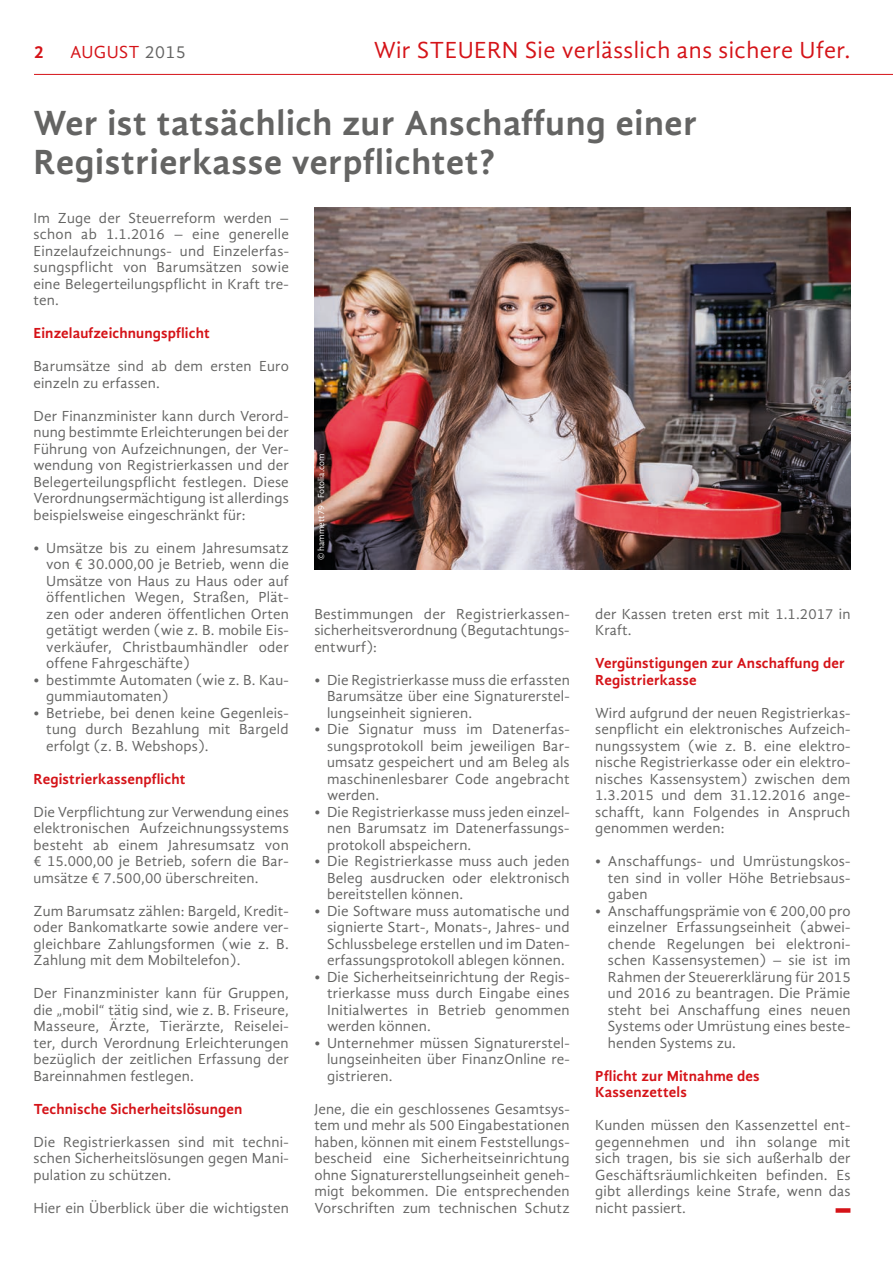
<style>
.page{position:relative;width:893px;height:1263px;background:#fff}
.page>*{position:absolute;margin:0;border:0;box-sizing:border-box;transform-origin:0 0}
.t1{font:700 36px/39px "Gandhi Sans";letter-spacing:.02em;color:#646463}
.t2{font:24px "Gandhi Sans";letter-spacing:.02em;color:#d51318}
.t3{font:18px "Gandhi Sans";letter-spacing:.025em;color:#d51318}
.t4{font:700 18px "Gandhi Sans";color:#d51318}
.t5{font:15px/16.5px "Gandhi Sans";letter-spacing:.01em;color:#646463;text-align:justify}
.t6{font:700 15px/16.5px "Gandhi Sans";letter-spacing:.01em;color:#d51318}
.t7{font:9px "Gandhi Sans";color:#fff}
.s1{color:#646463}
</style>
<div class="page">
<div style="left:836px;top:1208px;width:14px;height:5px;background:#d51318"></div>
<img style="left:314px;top:208px;width:536px;height:361px">
<hr style="left:34px;top:74px;width:859px;height:1px;background:#d51318">
<p class="t4" style="left:34px;top:42px;width:11px">2</p>
<p class="t3" style="left:70px;top:42px;width:117px">AUGUST <span class="s1">2015</span></p>
<h2 class="t2" style="left:374px;top:37px;width:478px">Wir STEUERN Sie verlässlich ans sichere Ufer.</h2>
<h1 class="t1" style="left:34px;top:103px;width:665px">Wer ist tatsächlich zur Anschaffung einer<br>Registrierkasse verpflichtet?</h1>
<p class="t5" style="left:34px;top:209px;width:257px">Im Zuge der Steuerreform werden – schon ab 1.1.2016 – eine generelle Einzelaufzeichnungs- und Einzelerfas&shy;sungspflicht von Barumsätzen sowie eine Belegerteilungspflicht in Kraft tre&shy;ten.</p>
<p class="t6" style="left:34px;top:325px;width:178px">Einzelaufzeichnungspflicht</p>
<p class="t5" style="left:34px;top:358px;width:257px">Barumsätze sind ab dem ersten Euro einzeln zu erfassen.</p>
<p class="t5" style="left:34px;top:407px;width:257px">Der Finanzminister kann durch Verord&shy;nung bestimmte Erleichterungen bei der Führung von Aufzeichnungen, der Ver&shy;wendung von Registrierkassen und der Belegerteilungspflicht festlegen. Diese Verordnungsermächtigung ist allerdings beispielsweise eingeschränkt für:</p>
<p class="t5" style="left:46px;top:539px;width:244px;text-indent:-13px">• Umsätze bis zu einem Jahresumsatz von € 30.000,00 je Betrieb, wenn die Umsätze von Haus zu Haus oder auf öffentlichen Wegen, Straßen, Plät&shy;zen oder anderen öffentlichen Orten getätigt werden (wie z. B. mobile Eis&shy;verkäufer, Christbaumhändler oder offene Fahrgeschäfte)</p>
<p class="t5" style="left:46px;top:671px;width:244px;text-indent:-13px">• bestimmte Automaten (wie z. B. Kau&shy;gummiautomaten)</p>
<p class="t5" style="left:46px;top:704px;width:244px;text-indent:-13px">• Betriebe, bei denen keine Gegenleis&shy;tung durch Bezahlung mit Bargeld erfolgt (z. B. Webshops).</p>
<p class="t6" style="left:34px;top:770px;width:153px">Registrierkassenpflicht</p>
<p class="t5" style="left:34px;top:803px;width:257px">Die Verpflichtung zur Verwendung eines elektronischen Aufzeichnungssystems besteht ab einem Jahresumsatz von € 15.000,00 je Betrieb, sofern die Bar&shy;umsätze € 7.500,00 überschreiten.</p>
<p class="t5" style="left:34px;top:902px;width:257px">Zum Barumsatz zählen: Bargeld, Kredit&shy;oder Bankomatkarte sowie andere ver&shy;gleichbare Zahlungsformen (wie z. B.<br>Zahlung mit dem Mobiltelefon).</p>
<p class="t5" style="left:34px;top:985px;width:257px">Der Finanzminister kann für Gruppen, die „mobil“ tätig sind, wie z. B. Friseure, Masseure, Ärzte, Tierärzte, Reiselei&shy;ter, durch Verordnung Erleichterungen bezüglich der zeitlichen Erfassung der Bareinnahmen festlegen.</p>
<p class="t6" style="left:34px;top:1100px;width:210px">Technische Sicherheitslösungen</p>
<p class="t5" style="left:34px;top:1133px;width:257px">Die Registrierkassen sind mit techni&shy;schen Sicherheitslösungen gegen Mani&shy;pulation zu schützen.</p>
<p class="t5" style="left:34px;top:1199px;width:257px">Hier ein Überblick über die wichtigsten</p>
<p class="t7" style="left:316px;top:560px;width:108px;rotate:-90deg">© hammett79 - Fotolia.com</p>
<p class="t5" style="left:595px;top:605px;width:257px">der Kassen treten erst mit 1.1.2017 in<br>Kraft.</p>
<p class="t6" style="left:595px;top:655px;width:251px">Vergünstigungen zur Anschaffung der<br>Registrierkasse</p>
<p class="t5" style="left:595px;top:704px;width:257px">Wird aufgrund der neuen Registrierkas&shy;senpflicht ein elektronisches Aufzeich&shy;nungssystem (wie z. B. eine elektro&shy;nische Registrierkasse oder ein elektro&shy;nisches Kassensystem) zwischen dem 1.3.2015 und dem 31.12.2016 ange&shy;schafft, kann Folgendes in Anspruch genommen werden:</p>
<p class="t5" style="left:608px;top:853px;width:244px;text-indent:-13px">• Anschaffungs- und Umrüstungskos&shy;ten sind in voller Höhe Betriebsaus&shy;gaben</p>
<p class="t5" style="left:608px;top:902px;width:244px;text-indent:-13px">• Anschaffungsprämie von € 200,00 pro einzelner Erfassungseinheit (abwei&shy;chende Regelungen bei elektroni&shy;schen Kassensystemen) – sie ist im Rahmen der Steuererklärung für 2015 und 2016 zu beantragen. Die Prämie steht bei Anschaffung eines neuen Systems oder Umrüstung eines beste&shy;henden Systems zu.</p>
<p class="t6" style="left:595px;top:1067px;width:166px">Pflicht zur Mitnahme des<br>Kassenzettels</p>
<p class="t5" style="left:595px;top:1117px;width:257px">Kunden müssen den Kassenzettel ent&shy;gegennehmen und ihn solange mit sich tragen, bis sie sich außerhalb der Geschäftsräumlichkeiten befinden. Es gibt allerdings keine Strafe, wenn das nicht passiert.</p>
<p class="t5" style="left:314px;top:605px;width:257px">Bestimmungen der Registrierkassen&shy;sicherheitsverordnung (Begutachtungs&shy;entwurf):</p>
<p class="t5" style="left:327px;top:671px;width:244px;text-indent:-13px">• Die Registrierkasse muss die erfassten Barumsätze über eine Signaturerstel&shy;lungseinheit signieren.</p>
<p class="t5" style="left:327px;top:721px;width:244px;text-indent:-13px">• Die Signatur muss im Datenerfas&shy;sungsprotokoll beim jeweiligen Bar&shy;umsatz gespeichert und am Beleg als maschinenlesbarer Code angebracht werden.</p>
<p class="t5" style="left:327px;top:803px;width:244px;text-indent:-13px">• Die Registrierkasse muss jeden einzel&shy;nen Barumsatz im Datenerfassungs&shy;protokoll abspeichern.</p>
<p class="t5" style="left:327px;top:853px;width:244px;text-indent:-13px">• Die Registrierkasse muss auch jeden Beleg ausdrucken oder elektronisch bereitstellen können.</p>
<p class="t5" style="left:327px;top:902px;width:244px;text-indent:-13px">• Die Software muss automatische und signierte Start-, Monats-, Jahres- und Schlussbelege erstellen und im Daten&shy;erfassungsprotokoll ablegen können.</p>
<p class="t5" style="left:327px;top:968px;width:244px;text-indent:-13px">• Die Sicherheitseinrichtung der Regis&shy;trierkasse muss durch Eingabe eines Initialwertes in Betrieb genommen werden können.</p>
<p class="t5" style="left:327px;top:1034px;width:244px;text-indent:-13px">• Unternehmer müssen Signaturerstel&shy;lungseinheiten über FinanzOnline re&shy;gistrieren.</p>
<p class="t5" style="left:314px;top:1100px;width:257px">Jene, die ein geschlossenes Gesamtsys&shy;tem und mehr als 500 Eingabestationen haben, können mit einem Feststellungs&shy;bescheid eine Sicherheitseinrichtung ohne Signaturerstellungseinheit geneh&shy;migt bekommen. Die entsprechenden Vorschriften zum technischen Schutz</p>
</div>
